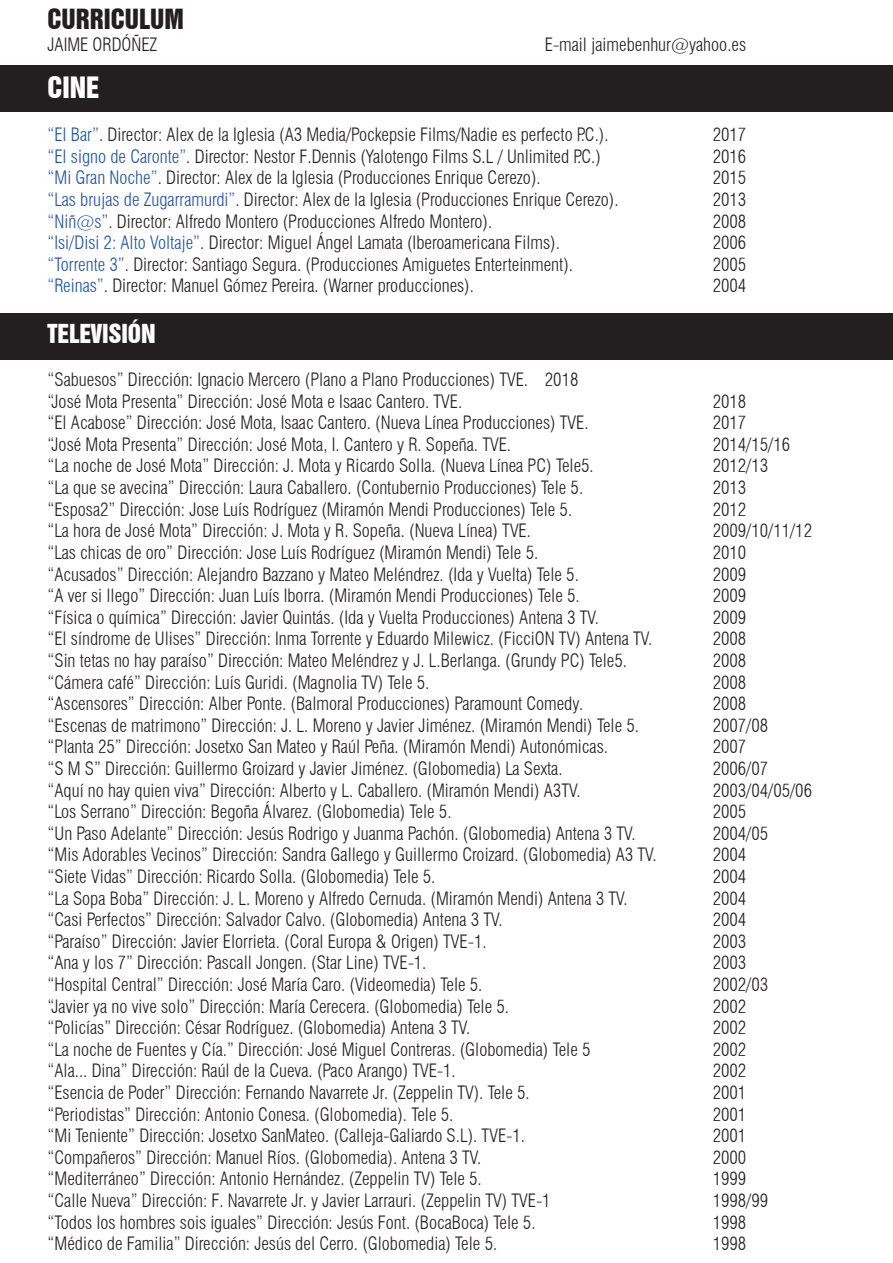
<style>
.page{position:relative;width:893px;height:1263px;background:#fff}
.page>*{position:absolute;margin:0;border:0;box-sizing:border-box;transform-origin:0 0}
.t1{font:27px "Swiss 921 BT Regular A";color:#fff}
.t2{font:25.5px "Swiss 921 BT Regular A";color:#231f20}
.t3{font:24px "Swiss 921 BT Regular A";color:#fff}
.t4{font:300 condensed 18px/21.6px "Swiss 721 BT";color:#231f20}
.s1{font-size:18px;color:#231f20}
.s2{color:#2052a4}
</style>
<div class="page">
<div style="left:0;top:65px;width:893px;height:47px;background:#231f20"></div>
<div style="left:0;top:313px;width:893px;height:46px;background:#231f20"></div>
<h2 class="t2" style="left:48px;top:3px;width:138px">CURRICULUM</h2>
<p class="t4" style="left:48px;top:34px;width:111px">JAIME ORDÓÑEZ</p>
<p class="t4" style="left:545px;top:34px;width:203px">E-mail jaimebenhur@yahoo.es</p>
<h1 class="t1" style="left:48px;top:70px;width:58px">CINE<span class="s1">:</span></h1>
<p class="t4" style="left:48px;top:124px;width:563px"><span class="s2">“El Bar”</span>. Director: Alex de la Iglesia (A3 Media/Pockepsie Films/Nadie es perfecto P.C.).</p>
<p class="t4" style="left:713px;top:124px;width:35px">2017</p>
<p class="t4" style="left:48px;top:145px;width:555px"><span class="s2">“El signo de Caronte”</span>. Director: Nestor F.Dennis (Yalotengo Films S.L / Unlimited P.C.)</p>
<p class="t4" style="left:713px;top:145px;width:35px">2016</p>
<p class="t4" style="left:48px;top:167px;width:495px"><span class="s2">“Mi Gran Noche”</span>. Director: Alex de la Iglesia (Producciones Enrique Cerezo).</p>
<p class="t4" style="left:713px;top:167px;width:35px">2015</p>
<p class="t4" style="left:48px;top:189px;width:573px"><span class="s2">“Las brujas de Zugarramurdi”</span>. Director: Alex de la Iglesia (Producciones Enrique Cerezo).</p>
<p class="t4" style="left:713px;top:189px;width:35px">2013</p>
<p class="t4" style="left:48px;top:210px;width:446px"><span class="s2">“Niñ@s”</span>. Director: Alfredo Montero (Producciones Alfredo Montero).</p>
<p class="t4" style="left:713px;top:210px;width:35px">2008</p>
<p class="t4" style="left:48px;top:232px;width:514px"><span class="s2">“Isi/Disi 2: Alto Voltaje”</span>. Director: Miguel Ángel Lamata (Iberoamericana Films).</p>
<p class="t4" style="left:713px;top:232px;width:35px">2006</p>
<p class="t4" style="left:48px;top:253px;width:527px"><span class="s2">“Torrente 3”</span>. Director: Santiago Segura. (Producciones Amiguetes Enterteinment).</p>
<p class="t4" style="left:713px;top:253px;width:35px">2005</p>
<p class="t4" style="left:48px;top:275px;width:428px"><span class="s2">“Reinas”</span>. Director: Manuel Gómez Pereira. (Warner producciones).</p>
<p class="t4" style="left:713px;top:275px;width:35px">2004</p>
<h3 class="t3" style="left:48px;top:318px;width:110px">TELEVISIÓN</h3>
<p class="t4" style="left:48px;top:369px;width:532px">“Sabuesos” Dirección: Ignacio Mercero (Plano a Plano Producciones) TVE. 2018 “José Mota Presenta” Dirección: José Mota e Isaac Cantero. TVE.</p>
<p class="t4" style="left:713px;top:390px;width:35px">2018</p>
<p class="t4" style="left:48px;top:412px;width:543px">“El Acabose” Dirección: José Mota, Isaac Cantero. (Nueva Línea Producciones) TVE.</p>
<p class="t4" style="left:713px;top:412px;width:35px">2017</p>
<p class="t4" style="left:48px;top:433px;width:465px">“José Mota Presenta” Dirección: José Mota, I. Cantero y R. Sopeña. TVE.</p>
<p class="t4" style="left:713px;top:433px;width:79px">2014/15/16</p>
<p class="t4" style="left:48px;top:455px;width:548px">“La noche de José Mota” Dirección: J. Mota y Ricardo Solla. (Nueva Línea PC) Tele5.</p>
<p class="t4" style="left:713px;top:455px;width:57px">2012/13</p>
<p class="t4" style="left:48px;top:477px;width:537px">“La que se avecina” Dirección: Laura Caballero. (Contubernio Producciones) Tele 5.</p>
<p class="t4" style="left:713px;top:477px;width:35px">2013</p>
<p class="t4" style="left:48px;top:498px;width:526px">“Esposa2” Dirección: Jose Luís Rodríguez (Miramón Mendi Producciones) Tele 5.</p>
<p class="t4" style="left:713px;top:498px;width:35px">2012</p>
<p class="t4" style="left:48px;top:520px;width:485px">“La hora de José Mota” Dirección: J. Mota y R. Sopeña. (Nueva Línea) TVE.</p>
<p class="t4" style="left:713px;top:520px;width:101px">2009/10/11/12</p>
<p class="t4" style="left:48px;top:541px;width:492px">“Las chicas de oro” Dirección: Jose Luís Rodríguez (Miramón Mendi) Tele 5.</p>
<p class="t4" style="left:713px;top:541px;width:35px">2010</p>
<p class="t4" style="left:48px;top:563px;width:533px">“Acusados” Dirección: Alejandro Bazzano y Mateo Meléndrez. (Ida y Vuelta) Tele 5.</p>
<p class="t4" style="left:713px;top:563px;width:35px">2009</p>
<p class="t4" style="left:48px;top:585px;width:534px">“A ver si llego” Dirección: Juan Luís Iborra. (Miramón Mendi Producciones) Tele 5.</p>
<p class="t4" style="left:713px;top:585px;width:35px">2009</p>
<p class="t4" style="left:48px;top:606px;width:553px">“Física o química” Dirección: Javier Quintás. (Ida y Vuelta Producciones) Antena 3 TV.</p>
<p class="t4" style="left:713px;top:606px;width:35px">2009</p>
<p class="t4" style="left:48px;top:628px;width:606px">“El síndrome de Ulises” Dirección: Inma Torrente y Eduardo Milewicz. (FicciON TV) Antena TV.</p>
<p class="t4" style="left:713px;top:628px;width:35px">2008</p>
<p class="t4" style="left:48px;top:649px;width:581px">“Sin tetas no hay paraíso” Dirección: Mateo Meléndrez y J. L.Berlanga. (Grundy PC) Tele5.</p>
<p class="t4" style="left:713px;top:649px;width:35px">2008</p>
<p class="t4" style="left:48px;top:671px;width:383px">“Cámera café” Dirección: Luís Guridi. (Magnolia TV) Tele 5.</p>
<p class="t4" style="left:713px;top:671px;width:35px">2008</p>
<p class="t4" style="left:48px;top:693px;width:537px">“Ascensores” Dirección: Alber Ponte. (Balmoral Producciones) Paramount Comedy.</p>
<p class="t4" style="left:713px;top:693px;width:35px">2008</p>
<p class="t4" style="left:48px;top:714px;width:593px">“Escenas de matrimono” Dirección: J. L. Moreno y Javier Jiménez. (Miramón Mendi) Tele 5.</p>
<p class="t4" style="left:713px;top:714px;width:57px">2007/08</p>
<p class="t4" style="left:48px;top:736px;width:562px">“Planta 25” Dirección: Josetxo San Mateo y Raúl Peña. (Miramón Mendi) Autonómicas.</p>
<p class="t4" style="left:713px;top:736px;width:35px">2007</p>
<p class="t4" style="left:48px;top:757px;width:516px">“S M S” Dirección: Guillermo Groizard y Javier Jiménez. (Globomedia) La Sexta.</p>
<p class="t4" style="left:713px;top:757px;width:57px">2006/07</p>
<p class="t4" style="left:48px;top:779px;width:535px">“Aquí no hay quien viva” Dirección: Alberto y L. Caballero. (Miramón Mendi) A3TV.</p>
<p class="t4" style="left:713px;top:779px;width:101px">2003/04/05/06</p>
<p class="t4" style="left:48px;top:801px;width:405px">“Los Serrano” Dirección: Begoña Álvarez. (Globomedia) Tele 5.</p>
<p class="t4" style="left:713px;top:801px;width:35px">2005</p>
<p class="t4" style="left:48px;top:822px;width:590px">“Un Paso Adelante” Dirección: Jesús Rodrigo y Juanma Pachón. (Globomedia) Antena 3 TV.</p>
<p class="t4" style="left:713px;top:822px;width:57px">2004/05</p>
<p class="t4" style="left:48px;top:844px;width:611px">“Mis Adorables Vecinos” Dirección: Sandra Gallego y Guillermo Croizard. (Globomedia) A3 TV.</p>
<p class="t4" style="left:713px;top:844px;width:35px">2004</p>
<p class="t4" style="left:48px;top:865px;width:389px">“Siete Vidas” Dirección: Ricardo Solla. (Globomedia) Tele 5.</p>
<p class="t4" style="left:713px;top:865px;width:35px">2004</p>
<p class="t4" style="left:48px;top:887px;width:581px">“La Sopa Boba” Dirección: J. L. Moreno y Alfredo Cernuda. (Miramón Mendi) Antena 3 TV.</p>
<p class="t4" style="left:713px;top:887px;width:35px">2004</p>
<p class="t4" style="left:48px;top:909px;width:457px">“Casi Perfectos” Dirección: Salvador Calvo. (Globomedia) Antena 3 TV.</p>
<p class="t4" style="left:713px;top:909px;width:35px">2004</p>
<p class="t4" style="left:48px;top:930px;width:441px">“Paraíso” Dirección: Javier Elorrieta. (Coral Europa &amp; Origen) TVE-1.</p>
<p class="t4" style="left:713px;top:930px;width:35px">2003</p>
<p class="t4" style="left:48px;top:952px;width:380px">“Ana y los 7” Dirección: Pascall Jongen. (Star Line) TVE-1.</p>
<p class="t4" style="left:713px;top:952px;width:35px">2003</p>
<p class="t4" style="left:48px;top:973px;width:436px">“Hospital Central” Dirección: José María Caro. (Videomedia) Tele 5.</p>
<p class="t4" style="left:713px;top:973px;width:57px">2002/03</p>
<p class="t4" style="left:48px;top:995px;width:463px">“Javier ya no vive solo” Dirección: María Cerecera. (Globomedia) Tele 5.</p>
<p class="t4" style="left:713px;top:995px;width:35px">2002</p>
<p class="t4" style="left:48px;top:1017px;width:424px">“Policías” Dirección: César Rodríguez. (Globomedia) Antena 3 TV.</p>
<p class="t4" style="left:713px;top:1017px;width:35px">2002</p>
<p class="t4" style="left:48px;top:1038px;width:544px">“La noche de Fuentes y Cía.” Dirección: José Miguel Contreras. (Globomedia) Tele 5</p>
<p class="t4" style="left:713px;top:1038px;width:35px">2002</p>
<p class="t4" style="left:48px;top:1060px;width:410px">“Ala... Dina” Dirección: Raúl de la Cueva. (Paco Arango) TVE-1.</p>
<p class="t4" style="left:713px;top:1060px;width:35px">2002</p>
<p class="t4" style="left:48px;top:1081px;width:484px">“Esencia de Poder” Dirección: Fernando Navarrete Jr. (Zeppelin TV). Tele 5.</p>
<p class="t4" style="left:713px;top:1081px;width:35px">2001</p>
<p class="t4" style="left:48px;top:1103px;width:407px">“Periodistas” Dirección: Antonio Conesa. (Globomedia). Tele 5.</p>
<p class="t4" style="left:713px;top:1103px;width:35px">2001</p>
<p class="t4" style="left:48px;top:1125px;width:479px">“Mi Teniente” Dirección: Josetxo SanMateo. (Calleja-Galiardo S.L). TVE-1.</p>
<p class="t4" style="left:713px;top:1125px;width:35px">2001</p>
<p class="t4" style="left:48px;top:1146px;width:435px">“Compañeros” Dirección: Manuel Ríos. (Globomedia). Antena 3 TV.</p>
<p class="t4" style="left:713px;top:1146px;width:35px">2000</p>
<p class="t4" style="left:48px;top:1168px;width:436px">“Mediterráneo” Dirección: Antonio Hernández. (Zeppelin TV) Tele 5.</p>
<p class="t4" style="left:713px;top:1168px;width:35px">1999</p>
<p class="t4" style="left:48px;top:1189px;width:505px">“Calle Nueva” Dirección: F. Navarrete Jr. y Javier Larrauri. (Zeppelin TV) TVE-1</p>
<p class="t4" style="left:713px;top:1189px;width:57px">1998/99</p>
<p class="t4" style="left:48px;top:1211px;width:490px">“Todos los hombres sois iguales” Dirección: Jesús Font. (BocaBoca) Tele 5.</p>
<p class="t4" style="left:713px;top:1211px;width:35px">1998</p>
<p class="t4" style="left:48px;top:1233px;width:451px">“Médico de Familia” Dirección: Jesús del Cerro. (Globomedia) Tele 5.</p>
<p class="t4" style="left:713px;top:1233px;width:35px">1998</p>
</div>
